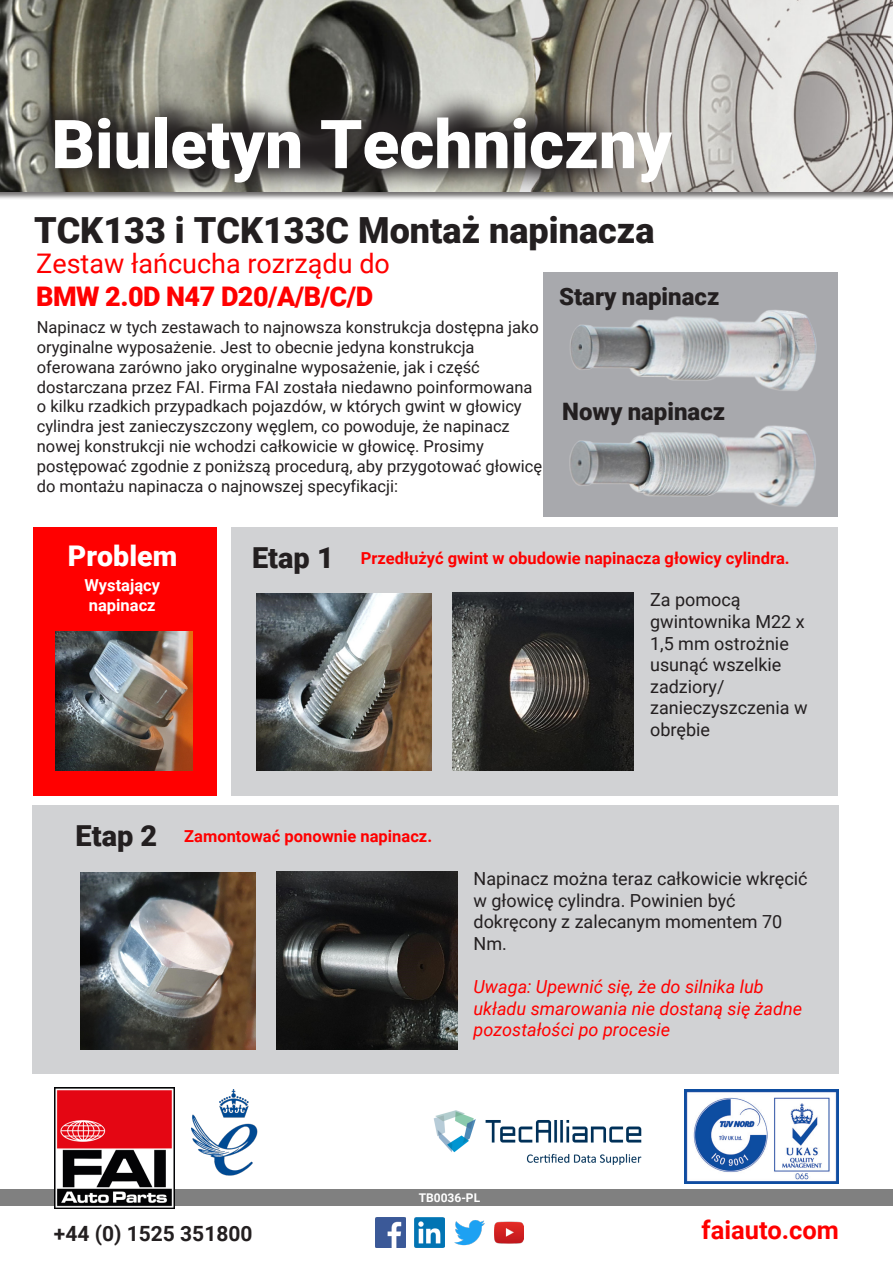
<style>
.page{position:relative;width:893px;height:1263px;background:#fff}
.page>*{position:absolute;margin:0;border:0;box-sizing:border-box;transform-origin:0 0}
.t1{font:900 67.5px "Roboto";color:#fff}
.t2{font:900 36px "Roboto";color:#231f20}
.t3{font:900 28.95px "Roboto";color:#231f20}
.t4{font:900 28.5px "Roboto";color:#fff}
.t5{font:27px/32.4px "Roboto";color:#f00}
.t6{font:700 25.5px "Roboto";color:#f00}
.t7{font:900 24px "Roboto";color:#231f20}
.t8{font:700 21px "Roboto";color:#231f20}
.t9{font:18px/21.6px "Roboto";color:#231f20}
.t10{font:italic 18px/21.6px "Roboto";color:#f00}
.t11{font:16.5px/19.8px "Roboto";color:#231f20}
.t12{font:700 16.5px "Roboto";color:#f00}
.t13{font:700 16.5px/19.8px "Roboto";color:#fff}
.t14{font:700 12px "Roboto";color:#fff}
.s1{font-weight:900}
</style>
<div class="page">
<img style="left:684px;top:1089px;width:155px;height:95px">
<div style="left:0;top:1189px;width:893px;height:17px;background:#808080"></div>
<img style="left:54px;top:1087px;width:121px;height:122px">
<img style="left:433px;top:1110px;width:209px;height:55px">
<img style="left:192px;top:1089px;width:66px;height:87px">
<img style="left:375px;top:1218px;width:30px;height:30px">
<img style="left:414px;top:1218px;width:30px;height:30px">
<img style="left:455px;top:1220px;width:30px;height:26px">
<img style="left:494px;top:1221px;width:30px;height:23px">
<div style="left:232px;top:527px;width:606px;height:268px;background:#d1d2d4"></div>
<div style="left:0;top:0;width:893px;height:200px;background:#231f20;opacity:.63"></div>
<img style="left:0;top:0;width:893px;height:191px">
<svg style="left:25px;top:89px;width:599px;height:107px;background:#5b5853"></svg>
<img style="left:453px;top:593px;width:181px;height:177px">
<img style="left:257px;top:594px;width:175px;height:176px">
<div style="left:33px;top:806px;width:806px;height:268px;background:#d1d2d4"></div>
<img style="left:276px;top:871px;width:181px;height:178px">
<img style="left:80px;top:872px;width:175px;height:177px">
<div style="left:34px;top:527px;width:183px;height:268px;background:#f00"></div>
<img style="left:56px;top:631px;width:136px;height:139px">
<div style="left:543px;top:272px;width:295px;height:245px;background:#a8a9ad"></div>
<img style="left:570px;top:310px;width:247px;height:81px">
<img style="left:569px;top:425px;width:247px;height:82px">
<p class="t1" style="left:52px;top:97px;width:622px">Biuletyn Techniczny</p>
<p class="t2" style="left:34px;top:205px;width:622px">TCK133 i TCK133C Montaż napinacza</p>
<p class="t5" style="left:36px;top:246px;width:355px">Zestaw łańcucha rozrządu do<br><span class="s1">BMW 2.0D N47 D20/A/B/C/D</span></p>
<p class="t11" style="left:37px;top:317px;width:507px">Napinacz w tych zestawach to najnowsza konstrukcja dostępna jako oryginalne wyposażenie. Jest to obecnie jedyna konstrukcja oferowana zarówno jako oryginalne wyposażenie, jak i część dostarczana przez FAI. Firma FAI została niedawno poinformowana o kilku rzadkich przypadkach pojazdów, w których gwint w głowicy cylindra jest zanieczyszczony węglem, co powoduje, że napinacz nowej konstrukcji nie wchodzi całkowicie w głowicę. Prosimy postępować zgodnie z poniższą procedurą, aby przygotować głowicę do montażu napinacza o najnowszej specyfikacji:</p>
<p class="t7" style="left:559px;top:279px;width:162px">Stary napinacz</p>
<p class="t7" style="left:562px;top:395px;width:164px">Nowy napinacz</p>
<p class="t4" style="left:68px;top:536px;width:111px">Problem</p>
<p class="t13" style="left:84px;top:575px;width:77px">Wystający napinacz</p>
<p class="t3" style="left:252px;top:537px;width:83px">Etap 1</p>
<p class="t12" style="left:361px;top:546px;width:430px">Przedłużyć gwint w obudowie napinacza głowicy cylindra.</p>
<p class="t9" style="left:650px;top:588px;width:159px">Za pomocą gwintownika M22 x<br>1,5 mm ostrożnie usunąć wszelkie zadziory/ zanieczyszczenia w obrębie</p>
<p class="t3" style="left:76px;top:816px;width:83px">Etap 2</p>
<p class="t12" style="left:184px;top:825px;width:249px">Zamontować ponownie napinacz.</p>
<p class="t9" style="left:474px;top:867px;width:336px">Napinacz można teraz całkowicie wkręcić w głowicę cylindra. Powinien być dokręcony z zalecanym momentem 70<br>Nm.</p>
<p class="t10" style="left:474px;top:975px;width:330px">Uwaga: Upewnić się, że do silnika lub układu smarowania nie dostaną się żadne pozostałości po procesie</p>
<p class="t14" style="left:419px;top:1189px;width:63px">TB0036-PL</p>
<p class="t8" style="left:54px;top:1218px;width:200px">+44 (0) 1525 351800</p>
<h3 class="t6" style="left:702px;top:1211px;width:139px">faiauto.com</h3>
</div>
